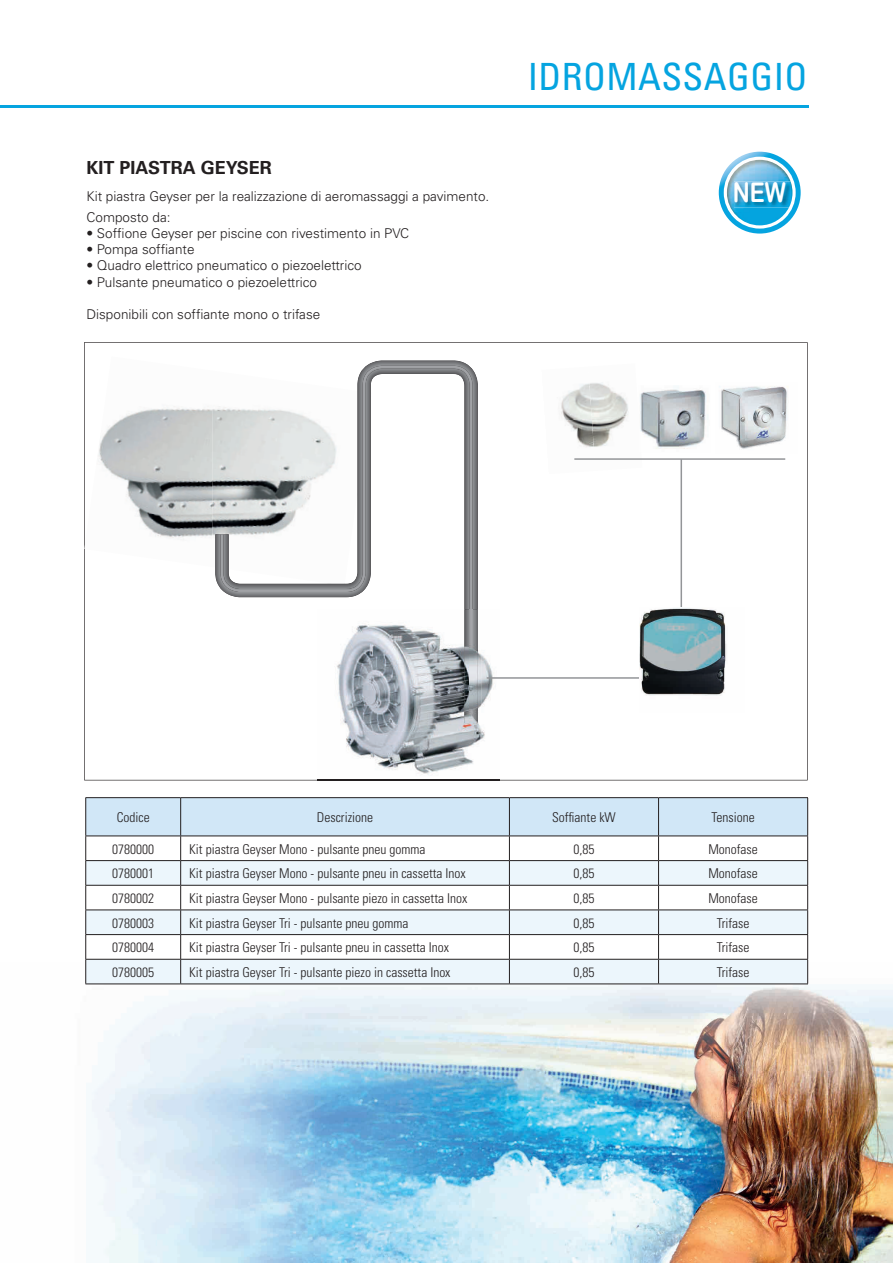
<style>
.page{position:relative;width:893px;height:1263px;background:#fff}
.page>*{position:absolute;margin:0;border:0;box-sizing:border-box;transform-origin:0 0}
.t1{font:condensed 37.5px "Univers";letter-spacing:.01em;color:#05a4e0}
.t2{font:27.15px "Arial Rounded MT Bold";color:#fff;scale:.83 1}
.t3{font:700 18px "Univers";color:#231f20}
.t4{font:300 condensed 13.5px "Univers";color:#231f20}
.t5{font:300 13.5px/20.7px "Univers";color:#231f20}
</style>
<div class="page">
<hr style="left:0;top:105px;width:808px;height:2px;background:#05a4e0">
<img style="left:85px;top:962px;width:808px;height:301px">
<hr style="left:85px;top:797px;width:96px;height:1px;background:#231f20">
<hr style="left:181px;top:797px;width:328px;height:1px;background:#231f20">
<hr style="left:509px;top:797px;width:150px;height:1px;background:#231f20">
<hr style="left:659px;top:797px;width:149px;height:1px;background:#231f20">
<svg style="left:85px;top:798px;width:723px;height:185px"></svg>
<hr style="left:85px;top:983px;width:96px;height:1px;background:#231f20">
<hr style="left:181px;top:983px;width:328px;height:1px;background:#231f20">
<hr style="left:509px;top:983px;width:150px;height:1px;background:#231f20">
<hr style="left:659px;top:983px;width:149px;height:1px;background:#231f20">
<svg style="left:719px;top:152px;width:82px;height:82px"></svg>
<img style="left:727px;top:160px;width:65px;height:65px">
<img style="left:734px;top:181px;width:57px;height:26px">
<svg style="left:84px;top:342px;width:724px;height:438px"></svg>
<img style="left:84px;top:356px;width:128px;height:211px">
<img style="left:639px;top:385px;width:71px;height:67px">
<img style="left:715px;top:382px;width:83px;height:72px">
<img style="left:588px;top:363px;width:51px;height:52px">
<img style="left:592px;top:415px;width:50px;height:56px">
<img style="left:541px;top:367px;width:51px;height:55px">
<img style="left:545px;top:419px;width:50px;height:55px">
<img style="left:639px;top:417px;width:2px;height:35px">
<img style="left:212px;top:357px;width:269px;height:375px">
<img style="left:215px;top:360px;width:263px;height:249px">
<img style="left:220px;top:366px;width:253px;height:243px">
<img style="left:317px;top:609px;width:183px;height:171px">
<img style="left:317px;top:780px;width:183px;height:1px">
<img style="left:317px;top:609px;width:164px;height:123px">
<img style="left:464px;top:609px;width:14px;height:114px">
<img style="left:470px;top:609px;width:3px;height:114px">
<hr style="left:574px;top:458px;width:211px;height:2px;background:#939598">
<hr style="left:681px;top:459px;width:1px;height:209px;background:#939598">
<hr style="left:487px;top:677px;width:168px;height:2px;background:#939598">
<img style="left:640px;top:608px;width:104px;height:104px">
<h3 class="t3" style="left:86px;top:157px;width:187px">KIT PIASTRA GEYSER</h3>
<p class="t5" style="left:86px;top:186px;width:404px">Kit piastra Geyser per la realizzazione di aeromassaggi a pavimento.<br>Composto da:</p>
<p class="t5" style="left:86px;top:223px;width:324px">• Soffione Geyser per piscine con rivestimento in PVC</p>
<p class="t5" style="left:86px;top:239px;width:110px">• Pompa soffiante</p>
<p class="t5" style="left:86px;top:255px;width:277px">• Quadro elettrico pneumatico o piezoelettrico</p>
<p class="t5" style="left:86px;top:271px;width:232px">• Pulsante pneumatico o piezoelettrico</p>
<p class="t5" style="left:86px;top:304px;width:235px">Disponibili con soffiante mono o trifase</p>
<h1 class="t1" style="left:528px;top:53px;width:281px">IDROMASSAGGIO</h1>
<h2 class="t2" style="left:733px;top:176px;width:66px">NEW</h2>
<p class="t4" style="left:117px;top:809px;width:34px">Codice</p>
<p class="t4" style="left:317px;top:809px;width:58px">Descrizione</p>
<p class="t4" style="left:552px;top:809px;width:65px">Soffiante kW</p>
<p class="t4" style="left:711px;top:809px;width:45px">Tensione</p>
<p class="t4" style="left:112px;top:841px;width:43px">0780000</p>
<p class="t4" style="left:189px;top:841px;width:238px">Kit piastra Geyser Mono - pulsante pneu gomma</p>
<p class="t4" style="left:573px;top:841px;width:22px">0,85</p>
<p class="t4" style="left:708px;top:841px;width:51px">Monofase</p>
<p class="t4" style="left:112px;top:865px;width:43px">0780001</p>
<p class="t4" style="left:189px;top:865px;width:278px">Kit piastra Geyser Mono - pulsante pneu in cassetta Inox</p>
<p class="t4" style="left:573px;top:865px;width:22px">0,85</p>
<p class="t4" style="left:708px;top:865px;width:51px">Monofase</p>
<p class="t4" style="left:112px;top:890px;width:43px">0780002</p>
<p class="t4" style="left:189px;top:890px;width:280px">Kit piastra Geyser Mono - pulsante piezo in cassetta Inox</p>
<p class="t4" style="left:573px;top:890px;width:22px">0,85</p>
<p class="t4" style="left:708px;top:890px;width:51px">Monofase</p>
<p class="t4" style="left:112px;top:915px;width:43px">0780003</p>
<p class="t4" style="left:189px;top:915px;width:221px">Kit piastra Geyser Tri - pulsante pneu gomma</p>
<p class="t4" style="left:573px;top:915px;width:22px">0,85</p>
<p class="t4" style="left:717px;top:915px;width:34px">Trifase</p>
<p class="t4" style="left:112px;top:939px;width:43px">0780004</p>
<p class="t4" style="left:189px;top:939px;width:261px">Kit piastra Geyser Tri - pulsante pneu in cassetta Inox</p>
<p class="t4" style="left:573px;top:939px;width:22px">0,85</p>
<p class="t4" style="left:717px;top:939px;width:34px">Trifase</p>
<p class="t4" style="left:112px;top:964px;width:43px">0780005</p>
<p class="t4" style="left:189px;top:964px;width:263px">Kit piastra Geyser Tri - pulsante piezo in cassetta Inox</p>
<p class="t4" style="left:573px;top:964px;width:22px">0,85</p>
<p class="t4" style="left:717px;top:964px;width:34px">Trifase</p>
</div>
